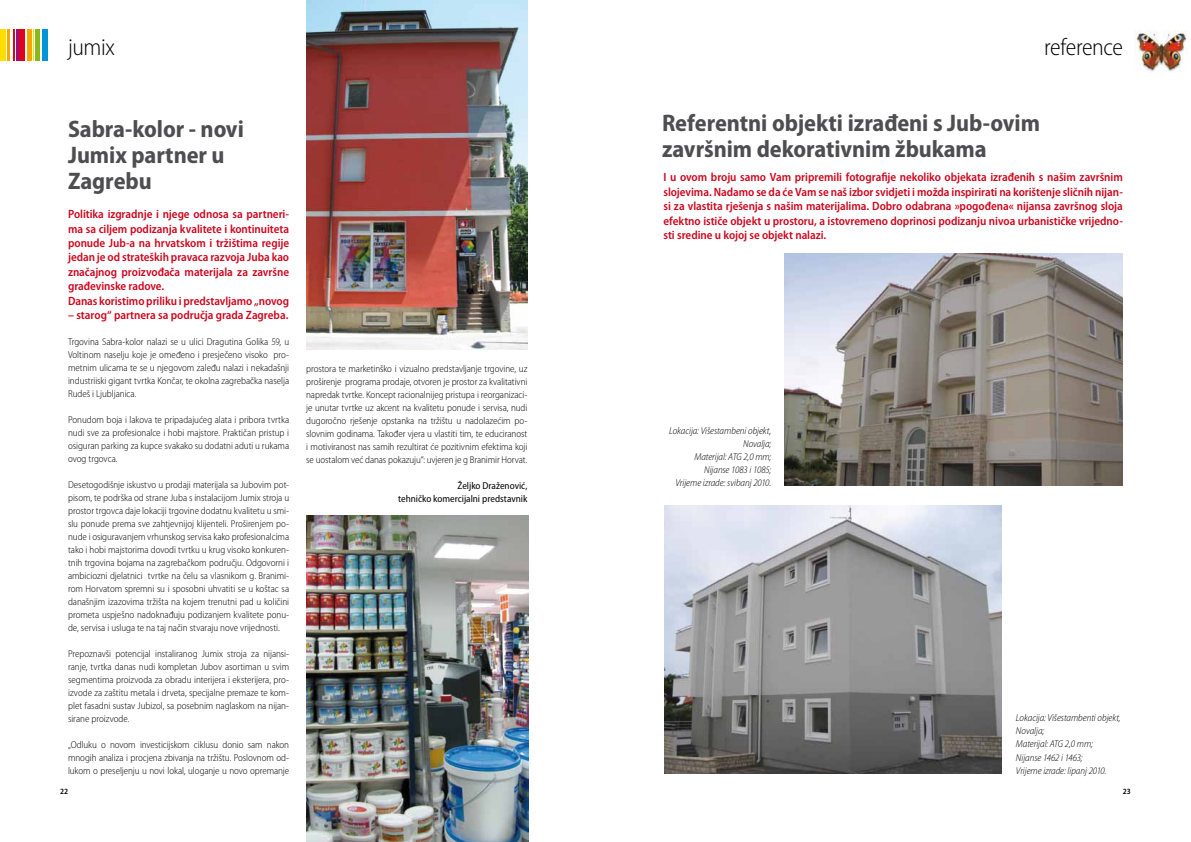
<style>
.page{position:relative;width:1191px;height:842px;background:#fff}
.page>*{position:absolute;margin:0;border:0;box-sizing:border-box;transform-origin:0 0}
.t1{font:700 semi-condensed 24px/26px "Myriad Pro";letter-spacing:-.005em;color:#4e4e50}
.t2{font:300 semi-condensed 24px "Myriad Pro";letter-spacing:-.015em;color:#000}
.t3{font:600 semi-condensed 12px/14.4px "Myriad Pro";letter-spacing:-.005em;color:#cd071e}
.t4{font:300 semi-condensed 10px/13px "Myriad Pro";letter-spacing:-.005em;color:#000;text-align:justify}
.t5{font:italic 300 semi-condensed 10px/13px "Myriad Pro";letter-spacing:-.005em;color:#000;text-align:right}
.t6{font:semi-condensed 10px/13px "Myriad Pro";color:#000;text-align:right}
.t7{font:600 semi-condensed 8px "Myriad Pro";color:#000}
</style>
<div class="page">
<div style="left:42px;top:29px;width:5px;height:32px;background:#0095d8"></div>
<div style="left:35px;top:29px;width:5px;height:32px;background:#89ba17"></div>
<hr style="left:33px;top:29px;width:1px;height:32px;background:#fd0">
<div style="left:27px;top:29px;width:5px;height:32px;background:#f7a800"></div>
<div style="left:19px;top:29px;width:6px;height:32px;background:#e2001a"></div>
<hr style="left:16px;top:29px;width:2px;height:32px;background:#93117e">
<div style="left:0;top:29px;width:6px;height:32px;background:#fd0"></div>
<hr style="left:7px;top:29px;width:3px;height:32px;background:#f7a800">
<hr style="left:14px;top:29px;width:1px;height:32px;background:#e2001a">
<img style="left:306px;top:0;width:221px;height:350px">
<img style="left:306px;top:516px;width:222px;height:326px">
<img style="left:1134px;top:31px;width:53px;height:42px">
<img style="left:784px;top:254px;width:339px;height:232px">
<img style="left:664px;top:505px;width:337px;height:269px">
<h1 class="t2" style="left:68px;top:34px;width:48px">jumix</h1>
<h1 class="t1" style="left:68px;top:117px;width:177px">Sabra-kolor - novi<br>Jumix partner u<br>Zagrebu</h1>
<p class="t3" style="left:68px;top:207px;width:223px">Politika izgradnje i njege odnosa sa partneri&shy;ma sa ciljem podizanja kvalitete i kontinuiteta ponude Jub-a na hrvatskom i tržištima regije jedan je od strateških pravaca razvoja Juba kao značajnog proizvođača materijala za završne građevinske radove.<br>Danas koristimo priliku i predstavljamo „novog</p>
<p class="t3" style="left:68px;top:308px;width:222px">– starog“ partnera sa područja grada Zagreba.</p>
<p class="t4" style="left:68px;top:335px;width:223px">Trgovina Sabra-kolor nalazi se u ulici Dragutina Golika 59, u Voltinom naselju koje je omeđeno i presječeno visoko pro&shy;metnim ulicama te se u njegovom zaleđu nalazi i nekadašnji industriiski gigant tvrtka Končar, te okolna zagrebačka naselja Rudeš i Ljubljanica.</p>
<p class="t4" style="left:68px;top:413px;width:223px">Ponudom boja i lakova te pripadajućeg alata i pribora tvrtka nudi sve za profesionalce i hobi majstore. Praktičan pristup i osiguran parking za kupce svakako su dodatni aduti u rukama ovog trgovca.</p>
<p class="t4" style="left:68px;top:478px;width:223px">Desetogodišnje iskustvo u prodaji materijala sa Jubovim pot&shy;pisom, te podrška od strane Juba s instalacijom Jumix stroja u prostor trgovca daje lokaciji trgovine dodatnu kvalitetu u smi&shy;slu ponude prema sve zahtjevnijoj klijenteli. Proširenjem po&shy;nude i osiguravanjem vrhunskog servisa kako profesionalcima tako i hobi majstorima dovodi tvrtku u krug visoko konkuren&shy;tnih trgovina bojama na zagrebačkom području. Odgovorni i ambiciozni djelatnici tvrtke na čelu sa vlasnikom g. Branimi&shy;rom Horvatom spremni su i sposobni uhvatiti se u koštac sa današnjim izazovima tržišta na kojem trenutni pad u količini prometa uspješno nadoknađuju podizanjem kvalitete ponu&shy;de, servisa i usluga te na taj način stvaraju nove vrijednosti.</p>
<p class="t4" style="left:68px;top:647px;width:223px">Prepoznavši potencijal instaliranog Jumix stroja za nijansi&shy;ranje, tvrtka danas nudi kompletan Jubov asortiman u svim segmentima proizvoda za obradu interijera i eksterijera, pro&shy;izvode za zaštitu metala i drveta, specijalne premaze te kom&shy;plet fasadni sustav Jubizol, sa posebnim naglaskom na nijan&shy;sirane proizvode.</p>
<p class="t4" style="left:68px;top:738px;width:223px">„Odluku o novom investicijskom ciklusu donio sam nakon mnogih analiza i procjena zbivanja na tržištu. Poslovnom od&shy;lukom o preseljenju u novi lokal, uloganje u novo opremanje</p>
<p class="t4" style="left:306px;top:362px;width:223px">prostora te marketinško i vizualno predstavljanje trgovine, uz proširenje programa prodaje, otvoren je prostor za kvalitativni napredak tvrtke. Koncept racionalnijeg pristupa i reorganizaci&shy;je unutar tvrtke uz akcent na kvalitetu ponude i servisa, nudi dugoročno rješenje opstanka na tržištu u nadolazećim po&shy;slovnim godinama. Također vjera u vlastiti tim, te educiranost i motiviranost nas samih rezultirat će pozitivnim efektima koji se uostalom već danas pokazuju“: uvjeren je g Branimir Horvat.</p>
<p class="t6" style="left:398px;top:479px;width:131px">Željko Draženović,<br>tehničko komercijalni predstavnik</p>
<h1 class="t2" style="left:1044px;top:34px;width:80px">reference</h1>
<h1 class="t1" style="left:662px;top:111px;width:379px">Referentni objekti izrađeni s Jub-ovim završnim dekorativnim žbukama</h1>
<p class="t3" style="left:663px;top:170px;width:461px;text-align:justify">I u ovom broju samo Vam pripremili fotografije nekoliko objekata izrađenih s našim završnim slojevima. Nadamo se da će Vam se naš izbor svidjeti i možda inspirirati na korištenje sličnih nijan&shy;si za vlastita rješenja s našim materijalima. Dobro odabrana »pogođena« nijansa završnog sloja efektno ističe objekt u prostoru, a istovremeno doprinosi podizanju nivoa urbanističke vrijedno&shy;sti sredine u kojoj se objekt nalazi.</p>
<p class="t5" style="left:669px;top:424px;width:104px">Lokacija: Višestambeni objekt,<br>Novalja;<br>Materijal: ATG 2,0 mm;<br>Nijanse 1083 i 1085;<br>Vrijeme izrade: svibanj 2010.</p>
<p class="t5" style="left:1016px;top:712px;width:106px;text-align:left">Lokacija: Višestambenti objekt,<br>Novalja;<br>Materijal: ATG 2,0 mm;<br>Nijanse 1462 i 1463;<br>Vrijeme izrade: lipanj 2010.</p>
<p class="t7" style="left:60px;top:787px;width:10px">22</p>
<p class="t7" style="left:1123px;top:787px;width:10px">23</p>
</div>
